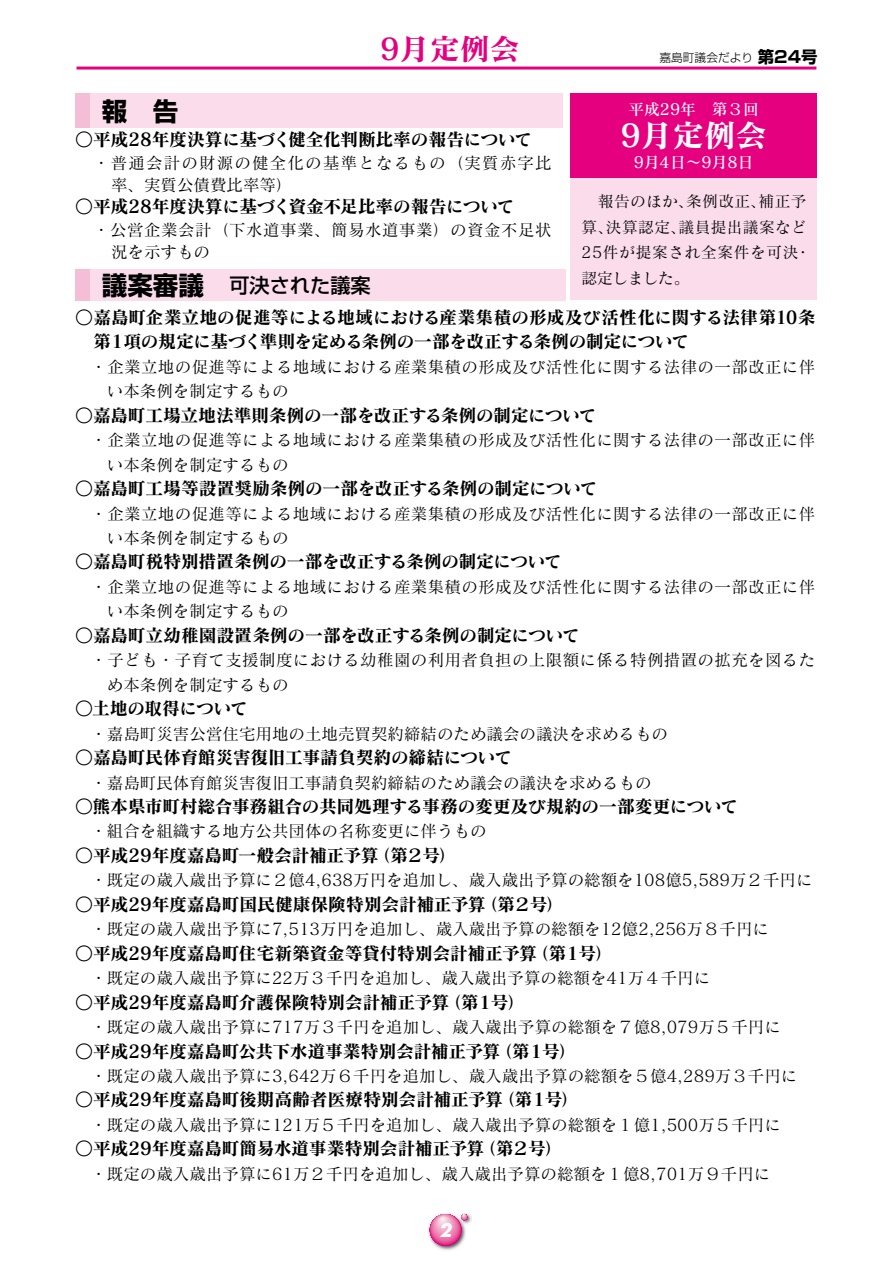
<style>
.page{position:relative;width:893px;height:1263px;background:#fff}
.page>*{position:absolute;margin:0;border:0;box-sizing:border-box;transform-origin:0 0}
.t1{font:31.5px "Matisse Pro B";color:#fff}
.t2{font:30px "Matisse Pro B";color:#e4007f}
.t3{font:700 25.5px "Shin Go Pro";color:#000}
.t4{font:500 20.25px "Shin Go Pro";color:#000}
.t5{font:18px/24.5px "Matisse Pro B";letter-spacing:-.025em;color:#000}
.t6{font:italic 700 18px "Futura";color:#fff}
.t7{font:16.5px "Matisse Pro M";color:#000}
.t8{font:16.5px/24.5px "Matisse Pro M";letter-spacing:.02em;color:#000}
.t9{font:16.5px/22.4px "Matisse Pro M";letter-spacing:.07em;color:#000}
.t10{font:16.5px/22.4px "Matisse Pro M";letter-spacing:.03em;color:#000}
.t11{font:700 16.35px "Shin Go Pro";color:#000}
.t12{font:15.75px/25.5px "Matisse Pro M";letter-spacing:.025em;color:#000}
.t13{font:15.75px "Matisse Pro DB";color:#fff}
.t14{font:300 11.7px "Shin Go Pro";color:#000}
</style>
<div class="page">
<div style="left:570px;top:94px;width:247px;height:85px;background:#e4007f"></div>
<div style="left:570px;top:179px;width:247px;height:121px;background:#fadcea"></div>
<div style="left:75px;top:93px;width:487px;height:34px;background:#fadcea"></div>
<div style="left:75px;top:93px;width:15px;height:34px;background:#f5bdd6"></div>
<div style="left:75px;top:269px;width:491px;height:32px;background:#fadcea"></div>
<div style="left:75px;top:269px;width:15px;height:32px;background:#f5bdd6"></div>
<hr style="left:77px;top:67px;width:739px;height:3px;background:#e4007f">
<img style="left:429px;top:1213px;width:42px;height:37px">
<svg style="left:430px;top:1214px;width:32px;height:32px"></svg>
<div style="left:430px;top:1214px;width:31px;height:32px;background:#e40080;border-radius:50%"></div>
<svg style="left:430px;top:1214px;width:31px;height:31px"></svg>
<svg style="left:430px;top:1214px;width:30px;height:30px"></svg>
<div style="left:431px;top:1214px;width:29px;height:29px;background:#e84592;border-radius:50%"></div>
<div style="left:431px;top:1214px;width:28px;height:29px;background:#e84994;border-radius:50%"></div>
<div style="left:431px;top:1214px;width:28px;height:28px;background:#e9589a;border-radius:50%"></div>
<svg style="left:431px;top:1214px;width:28px;height:27px"></svg>
<div style="left:432px;top:1214px;width:26px;height:27px;background:#ea66a1;border-radius:50%"></div>
<div style="left:432px;top:1214px;width:26px;height:26px;background:#eb6ea5;border-radius:50%"></div>
<div style="left:432px;top:1214px;width:25px;height:25px;background:#ec78ab;border-radius:50%"></div>
<div style="left:433px;top:1214px;width:24px;height:24px;background:#ec78ab;border-radius:50%"></div>
<div style="left:433px;top:1214px;width:23px;height:24px;background:#ed7dae;border-radius:50%"></div>
<div style="left:433px;top:1215px;width:23px;height:23px;background:#ed7dae;border-radius:50%"></div>
<div style="left:433px;top:1215px;width:23px;height:22px;background:#ee84b2;border-radius:50%"></div>
<div style="left:433px;top:1215px;width:22px;height:22px;background:#ee84b2;border-radius:50%"></div>
<div style="left:433px;top:1215px;width:22px;height:21px;background:#ee87b4;border-radius:50%"></div>
<div style="left:434px;top:1215px;width:21px;height:21px;background:#ef8eb8;border-radius:50%"></div>
<div style="left:434px;top:1215px;width:20px;height:20px;background:#ef93bb;border-radius:50%"></div>
<div style="left:434px;top:1215px;width:20px;height:19px;background:#f095bc;border-radius:50%"></div>
<div style="left:435px;top:1215px;width:19px;height:19px;background:#f095bc;border-radius:50%"></div>
<div style="left:435px;top:1215px;width:18px;height:19px;background:#f09abf;border-radius:50%"></div>
<div style="left:435px;top:1215px;width:18px;height:18px;background:#f1a0c3;border-radius:50%"></div>
<div style="left:436px;top:1216px;width:16px;height:16px;background:#f2a7c8;border-radius:50%"></div>
<div style="left:436px;top:1216px;width:15px;height:15px;background:#f3aecc;border-radius:50%"></div>
<div style="left:436px;top:1216px;width:15px;height:14px;background:#f3b0cd;border-radius:50%"></div>
<div style="left:437px;top:1216px;width:14px;height:14px;background:#f3b0cd;border-radius:50%"></div>
<div style="left:437px;top:1216px;width:13px;height:13px;background:#f5b8d3;border-radius:50%"></div>
<div style="left:437px;top:1216px;width:12px;height:12px;background:#f5bdd5;border-radius:50%"></div>
<div style="left:438px;top:1216px;width:11px;height:12px;background:#f6bfd7;border-radius:50%"></div>
<div style="left:438px;top:1216px;width:11px;height:11px;background:#f6c3d9;border-radius:50%"></div>
<div style="left:438px;top:1216px;width:10px;height:10px;background:#f4bcd3;border-radius:50%"></div>
<div style="left:438px;top:1217px;width:10px;height:9px;background:#f7c9dd;border-radius:50%"></div>
<div style="left:439px;top:1217px;width:9px;height:9px;background:#f7cbdf;border-radius:50%"></div>
<div style="left:439px;top:1217px;width:8px;height:8px;background:#f8d1e2;border-radius:50%"></div>
<div style="left:439px;top:1217px;width:7px;height:7px;background:#f9d5e5;border-radius:50%"></div>
<div style="left:440px;top:1217px;width:6px;height:7px;background:#f9d7e6;border-radius:50%"></div>
<svg style="left:440px;top:1217px;width:5px;height:4px"></svg>
<svg style="left:461px;top:1214px;width:6px;height:6px"></svg>
<h3 class="t3" style="left:102px;top:91px;width:78px">報　告</h3>
<h2 class="t2" style="left:380px;top:29px;width:141px">9月定例会</h2>
<p class="t5" style="left:75px;top:127px;width:459px">○平成28年度決算に基づく健全化判断比率の報告について</p>
<p class="t9" style="left:111px;top:151px;width:442px;text-indent:-18px">・普通会計の財源の健全化の基準となるもの（実質赤字比率、実質公債費比率等(</p>
<p class="t5" style="left:75px;top:194px;width:441px">○平成28年度決算に基づく資金不足比率の報告について</p>
<p class="t10" style="left:111px;top:218px;width:442px;text-indent:-18px">・公営企業会計（下水道事業、簡易水道事業）の資金不足状況を示すもの</p>
<h3 class="t3" style="left:102px;top:265px;width:129px">議案審議　</h3>
<p class="t4" style="left:229px;top:268px;width:143px">可決された議案</p>
<p class="t11" style="left:758px;top:44px;width:61px">第24号</p>
<p class="t14" style="left:659px;top:48px;width:95px">嘉島町議会だより</p>
<p class="t13" style="left:628px;top:100px;width:132px">平成29年　第３回</p>
<h1 class="t1" style="left:620px;top:115px;width:148px">9月定例会</h1>
<p class="t13" style="left:634px;top:152px;width:121px">9月4日～9月8日</p>
<p class="t12" style="left:759px;top:188px;width:50px">補正予</p>
<p class="t12" style="left:679px;top:188px;width:130px;text-indent:-97px">　報告のほか、<br>議員提出議案など</p>
<p class="t12" style="left:686px;top:188px;width:82px">条例改正、</p>
<p class="t12" style="left:582px;top:214px;width:33px">算、</p>
<p class="t12" style="left:606px;top:214px;width:82px">決算認定、</p>
<p class="t12" style="left:582px;top:239px;width:218px">25件が提案され全案件を可決認定しました。</p>
<p class="t12" style="left:795px;top:239px;width:17px">・</p>
<p class="t5" style="left:123px;top:304px;width:694px;text-indent:-48px">○嘉島町企業立地の促進等による地域における産業集積の形成及び活性化に関する法律第10条項の規定に基づく準則を定める条例の一部を改正する条例の制定について</p>
<p class="t5" style="left:93px;top:329px;width:35px">第１</p>
<p class="t8" style="left:107px;top:354px;width:710px;text-indent:-16px">・企業立地の促進等による地域における産業集積の形成及び活性化に関する法律の一部改正に伴い本条例を制定するもの</p>
<p class="t5" style="left:75px;top:402px;width:523px">○嘉島町工場立地法準則条例の一部を改正する条例の制定について</p>
<p class="t8" style="left:107px;top:427px;width:710px;text-indent:-16px">・企業立地の促進等による地域における産業集積の形成及び活性化に関する法律の一部改正に伴い本条例を制定するもの</p>
<p class="t5" style="left:75px;top:476px;width:524px">○嘉島町工場等設置奨励条例の一部を改正する条例の制定について</p>
<p class="t8" style="left:107px;top:501px;width:710px;text-indent:-16px">・企業立地の促進等による地域における産業集積の形成及び活性化に関する法律の一部改正に伴い本条例を制定するもの</p>
<p class="t5" style="left:75px;top:549px;width:489px">○嘉島町税特別措置条例の一部を改正する条例の制定について</p>
<p class="t8" style="left:107px;top:574px;width:710px;text-indent:-16px">・企業立地の促進等による地域における産業集積の形成及び活性化に関する法律の一部改正に伴い本条例を制定するもの</p>
<p class="t5" style="left:75px;top:622px;width:507px">○嘉島町立幼稚園設置条例の一部を改正する条例の制定について</p>
<p class="t8" style="left:107px;top:647px;width:710px;text-indent:-16px">・子ども・子育て支援制度における幼稚園の利用者負担の上限額に係る特例措置の拡充を図るため本条例を制定するもの</p>
<p class="t5" style="left:75px;top:696px;width:175px">○土地の取得について</p>
<p class="t7" style="left:90px;top:723px;width:579px">・嘉島町災害公営住宅用地の土地売買契約締結のため議会の議決を求めるもの</p>
<p class="t5" style="left:75px;top:745px;width:439px">○嘉島町民体育館災害復旧工事請負契約の締結について</p>
<p class="t7" style="left:90px;top:772px;width:563px">・嘉島町民体育館災害復旧工事請負契約締結のため議会の議決を求めるもの</p>
<p class="t5" style="left:75px;top:793px;width:665px">○熊本県市町村総合事務組合の共同処理する事務の変更及び規約の一部変更について</p>
<p class="t7" style="left:90px;top:821px;width:398px">・組合を組織する地方公共団体の名称変更に伴うもの</p>
<p class="t5" style="left:372px;top:842px;width:87px">（第２号(</p>
<p class="t5" style="left:75px;top:842px;width:305px">○平成29年度嘉島町一般会計補正予算</p>
<p class="t7" style="left:90px;top:870px;width:724px">・既定の歳入歳出予算に２億4,638万円を追加し、歳入歳出予算の総額を108億5,589万２千円に</p>
<p class="t5" style="left:479px;top:891px;width:87px">（第２号(</p>
<p class="t5" style="left:75px;top:891px;width:412px">○平成29年度嘉島町国民健康保険特別会計補正予算</p>
<p class="t7" style="left:90px;top:919px;width:680px">・既定の歳入歳出予算に7,513万円を追加し、歳入歳出予算の総額を12億2,256万８千円に</p>
<p class="t5" style="left:579px;top:940px;width:36px">号(</p>
<p class="t5" style="left:75px;top:940px;width:463px">○平成29年度嘉島町住宅新築資金等貸付特別会計補正予算</p>
<p class="t7" style="left:90px;top:968px;width:621px">・既定の歳入歳出予算に22万３千円を追加し、歳入歳出予算の総額を41万４千円に</p>
<p class="t5" style="left:491px;top:989px;width:36px">号(</p>
<p class="t5" style="left:531px;top:940px;width:53px">（第１</p>
<p class="t5" style="left:75px;top:989px;width:376px">○平成29年度嘉島町介護保険特別会計補正予算</p>
<p class="t7" style="left:90px;top:1016px;width:692px">・既定の歳入歳出予算に717万３千円を追加し、歳入歳出予算の総額を７億8,079万５千円に</p>
<p class="t5" style="left:542px;top:1038px;width:36px">号(</p>
<p class="t5" style="left:443px;top:989px;width:53px">（第１</p>
<p class="t5" style="left:75px;top:1038px;width:427px">○平成29年度嘉島町公共下水道事業特別会計補正予算</p>
<p class="t7" style="left:90px;top:1065px;width:708px">・既定の歳入歳出予算に3,642万６千円を追加し、歳入歳出予算の総額を５億4,289万３千円に</p>
<p class="t5" style="left:545px;top:1087px;width:36px">号(</p>
<p class="t5" style="left:494px;top:1038px;width:53px">（第１</p>
<p class="t5" style="left:75px;top:1087px;width:430px">○平成29年度嘉島町後期高齢者医療特別会計補正予算</p>
<p class="t7" style="left:90px;top:1114px;width:692px">・既定の歳入歳出予算に121万５千円を追加し、歳入歳出予算の総額を１億1,500万５千円に</p>
<p class="t5" style="left:478px;top:1136px;width:87px">（第２号(</p>
<p class="t5" style="left:497px;top:1087px;width:53px">（第１</p>
<p class="t5" style="left:75px;top:1136px;width:411px">○平成29年度嘉島町簡易水道事業特別会計補正予算</p>
<p class="t7" style="left:90px;top:1163px;width:681px">・既定の歳入歳出予算に61万２千円を追加し、歳入歳出予算の総額を１億8,701万９千円に</p>
<p class="t6" style="left:439px;top:1218px;width:14px">2</p>
</div>
